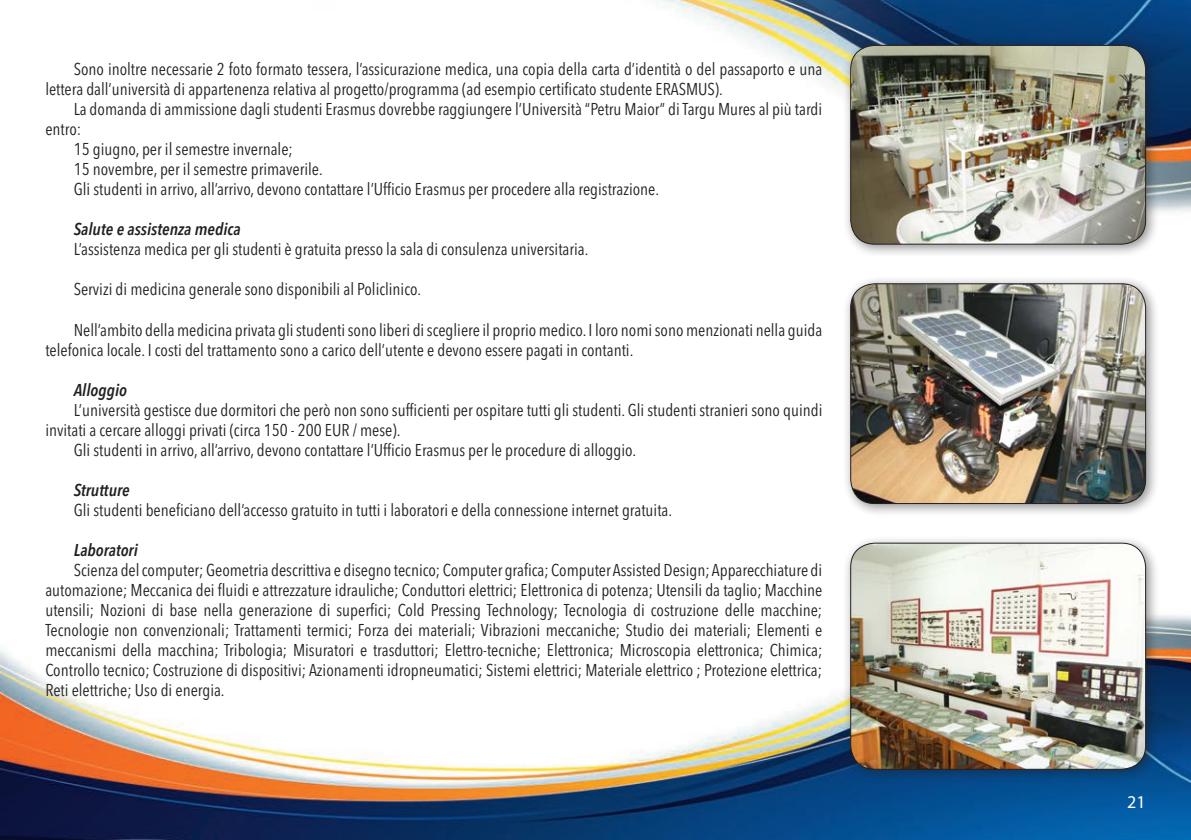
<style>
.page{position:relative;width:1191px;height:840px;background:#fff}
.page>*{position:absolute;margin:0;border:0;box-sizing:border-box;transform-origin:0 0}
.t1{font:18px "Myriad Pro";color:#fff}
.t2{font:condensed 17px/20px "Avenir Next LT Pro";color:#231f20}
.t3{font:italic 600 condensed 17px "Avenir Next LT Pro";color:#231f20}
</style>
<div class="page">
<img style="left:0;top:0;width:1191px;height:839px">
<div style="left:842px;top:37px;width:317px;height:221px;background:#231f20;opacity:.5"></div>
<img style="left:850px;top:45px;width:295px;height:199px">
<div style="left:850px;top:45px;width:295px;height:199px;border:1px solid #231f20;border-radius:24px"></div>
<div style="left:842px;top:275px;width:317px;height:242px;background:#231f20;opacity:.5"></div>
<img style="left:850px;top:283px;width:295px;height:220px">
<div style="left:850px;top:283px;width:295px;height:220px;border:1px solid #231f20;border-radius:24px"></div>
<div style="left:842px;top:534px;width:317px;height:249px;background:#231f20;opacity:.5"></div>
<img style="left:850px;top:543px;width:295px;height:225px">
<div style="left:850px;top:542px;width:295px;height:227px;border:1px solid #231f20;border-radius:24px"></div>
<p class="t2" style="left:45px;top:59px;width:778px;text-indent:28px">Sono inoltre necessarie 2 foto formato tessera, l’assicurazione medica, una copia della carta d’identità o del passaporto e una lettera dall’università di appartenenza relativa al progetto/programma (ad esempio certificato studente ERASMUS).</p>
<p class="t2" style="left:74px;top:99px;width:750px">La domanda di ammissione dagli studenti Erasmus dovrebbe raggiungere l’Università “Petru Maior” di Targu Mures al più tardi</p>
<p class="t2" style="left:45px;top:119px;width:37px">entro:</p>
<p class="t2" style="left:74px;top:139px;width:221px">15 giugno, per il semestre invernale;</p>
<p class="t2" style="left:74px;top:159px;width:250px">15 novembre, per il semestre primaverile.</p>
<p class="t2" style="left:74px;top:179px;width:587px">Gli studenti in arrivo, all’arrivo, devono contattare l’Ufficio Erasmus per procedere alla registrazione.</p>
<p class="t3" style="left:74px;top:219px;width:168px">Salute e assistenza medica</p>
<p class="t2" style="left:74px;top:239px;width:516px">L’assistenza medica per gli studenti è gratuita presso la sala di consulenza universitaria.</p>
<p class="t2" style="left:74px;top:279px;width:349px">Servizi di medicina generale sono disponibili al Policlinico.</p>
<p class="t2" style="left:45px;top:319px;width:778px;text-indent:28px">Nell’ambito della medicina privata gli studenti sono liberi di scegliere il proprio medico. I loro nomi sono menzionati nella guida telefonica locale. I costi del trattamento sono a carico dell’utente e devono essere pagati in contanti.</p>
<p class="t3" style="left:74px;top:379px;width:55px">Alloggio</p>
<p class="t2" style="left:74px;top:399px;width:750px">L’università gestisce due dormitori che però non sono sufficienti per ospitare tutti gli studenti. Gli studenti stranieri sono quindi</p>
<p class="t2" style="left:45px;top:419px;width:356px">invitati a cercare alloggi privati (circa 150 - 200 EUR / mese).</p>
<p class="t2" style="left:74px;top:439px;width:564px">Gli studenti in arrivo, all’arrivo, devono contattare l’Ufficio Erasmus per le procedure di alloggio.</p>
<p class="t3" style="left:74px;top:479px;width:57px">Strutture</p>
<p class="t2" style="left:74px;top:499px;width:600px">Gli studenti beneficiano dell’accesso gratuito in tutti i laboratori e della connessione internet gratuita.</p>
<p class="t3" style="left:74px;top:539px;width:66px">Laboratori</p>
<p class="t2" style="left:45px;top:559px;width:778px;text-align:justify;text-indent:28px">Scienza del computer; Geometria descrittiva e disegno tecnico; Computer grafica; Computer Assisted Design; Apparecchiature di automazione; Meccanica dei fluidi e attrezzature idrauliche; Conduttori elettrici; Elettronica di potenza; Utensili da taglio; Macchine utensili; Nozioni di base nella generazione di superfici; Cold Pressing Technology; Tecnologia di costruzione delle macchine; Tecnologie non convenzionali; Trattamenti termici; Forza dei materiali; Vibrazioni meccaniche; Studio dei materiali; Elementi e meccanismi della macchina; Tribologia; Misuratori e trasduttori; Elettro-tecniche; Elettronica; Microscopia elettronica; Chimica; Controllo tecnico; Costruzione di dispositivi; Azionamenti idropneumatici; Sistemi elettrici; Materiale elettrico ; Protezione elettrica; Reti elettriche; Uso di energia.</p>
<p class="t1" style="left:1127px;top:790px;width:20px">21</p>
</div>
